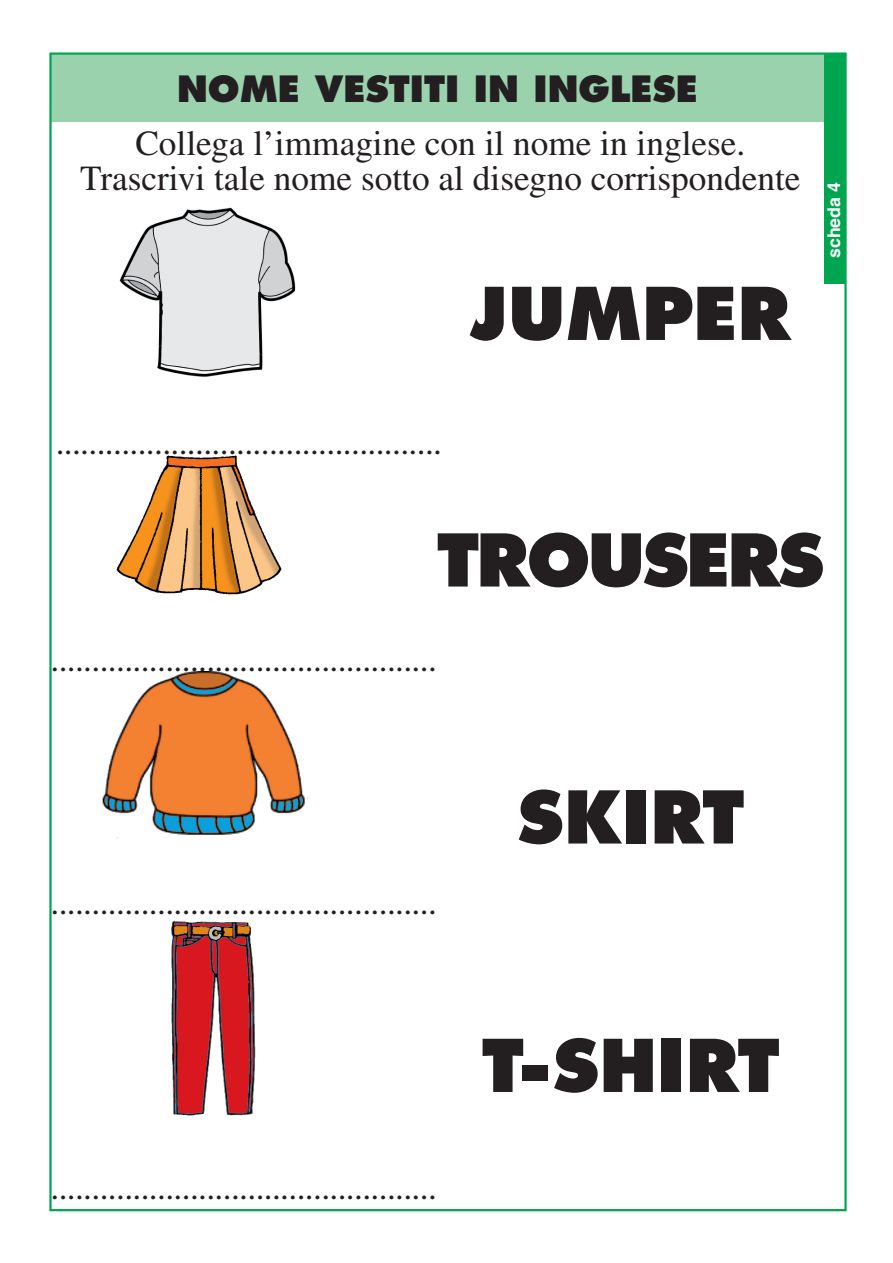
<style>
.page{position:relative;width:893px;height:1263px;background:#fff}
.page>*{position:absolute;margin:0;border:0;box-sizing:border-box;transform-origin:0 0}
.t1{font:800 70.5px "Futura";color:#231f20}
.t2{font:800 70.5px "Futura";letter-spacing:-.04em;color:#231f20}
.t3{font:35.25px/35.2px "Times";color:#231f20;text-align:center}
.t4{font:800 35.25px "Futura";color:#231f20}
.t5{font:700 17.7px "Helvetica";color:#fff}
</style>
<div class="page">
<img style="left:119px;top:207px;width:177px;height:170px">
<img style="left:116px;top:455px;width:166px;height:140px">
<img style="left:102px;top:671px;width:207px;height:168px">
<img style="left:171px;top:920px;width:85px;height:196px">
<div style="left:50px;top:54px;width:795px;height:68px;background:#9ad2ae"></div>
<div style="left:824px;top:54px;width:21px;height:230px;background:#00a54f"></div>
<p class="t4" style="left:177px;top:74px;width:522px">NOME VESTITI IN INGLESE</p>
<p class="t3" style="left:80px;top:129px;width:722px">Collega l’immagine con il nome in inglese.<br>Trascrivi tale nome sotto al disegno corrispondente</p>
<h1 class="t1" style="left:471px;top:283px;width:322px">JUMPER</h1>
<p class="t5" style="left:827px;top:258px;width:77px;rotate:-90deg">scheda 4</p>
<p class="t3" style="left:56px;top:428px;width:388px">...............................................</p>
<h1 class="t2" style="left:437px;top:529px;width:389px">TROUSERS</h1>
<p class="t3" style="left:50px;top:644px;width:388px">...............................................</p>
<p class="t3" style="left:50px;top:888px;width:388px">...............................................</p>
<h1 class="t1" style="left:517px;top:786px;width:229px">SKIRT</h1>
<p class="t3" style="left:50px;top:1173px;width:388px">...............................................</p>
<h1 class="t1" style="left:482px;top:1035px;width:299px">T-SHIRT</h1>
</div>
